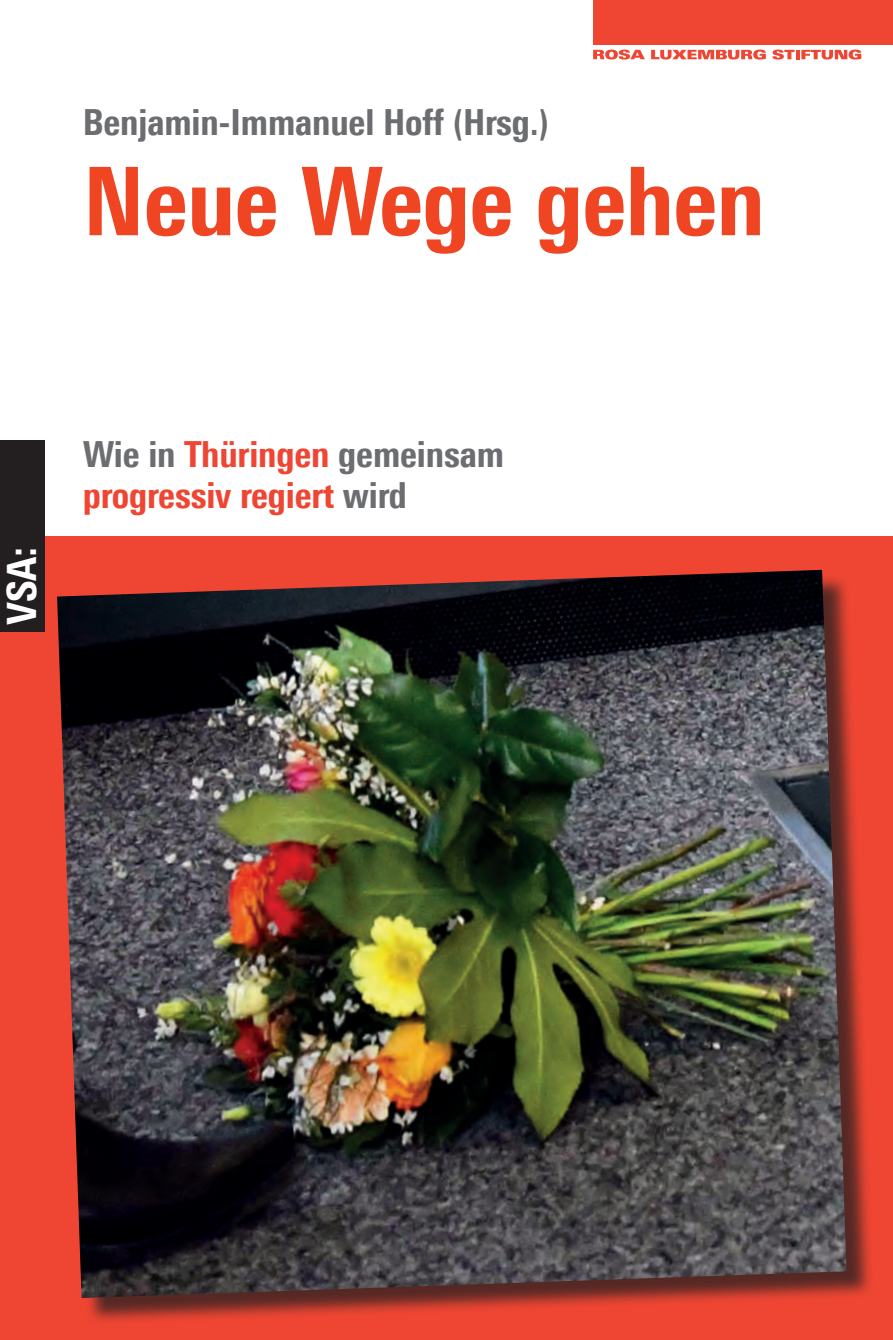
<style>
.page{position:relative;width:893px;height:1340px;background:#fff}
.page>*{position:absolute;margin:0;border:0;box-sizing:border-box;transform-origin:0 0}
.t1{font:800 condensed 94.5px "Univers Next Pro";letter-spacing:-.01em;color:#ef4522}
.t2{font:800 condensed 40.5px "Univers Next Pro";color:#fff}
.t3{font:800 condensed 36px/40.5px "Univers Next Pro";letter-spacing:-.005em;color:#ef4633}
.t4{font:800 condensed 36px "Univers Next Pro";letter-spacing:-.005em;color:#6c6d70}
.s1{color:#6c6d70}
</style>
<div class="page">
<svg style="left:593px;top:50px;width:52px;height:10px"></svg>
<svg style="left:651px;top:50px;width:115px;height:10px"></svg>
<svg style="left:772px;top:50px;width:89px;height:10px"></svg>
<div style="left:593px;top:0;width:300px;height:45px;background:#ef4633"></div>
<div style="left:0;top:536px;width:893px;height:803px;background:#ef4633"></div>
<div style="left:0;top:440px;width:45px;height:191px;background:#231f20"></div>
<div style="left:61px;top:574px;width:814px;height:751px;background:#231f20;opacity:.75"></div>
<img style="left:57px;top:570px;width:789px;height:727px">
<p class="t4" style="left:83px;top:101px;width:468px">Benjamin-Immanuel Hoff (Hrsg.)</p>
<h1 class="t1" style="left:83px;top:145px;width:684px">Neue Wege gehen</h1>
<p class="t2" style="left:-3px;top:624px;width:79px;rotate:-90deg">VSA:</p>
<p class="t3" style="left:83px;top:434px;width:423px"><span class="s1">Wie in</span> Thüringen <span class="s1">gemeinsam </span>progressiv regiert <span class="s1">wird</span></p>
</div>
